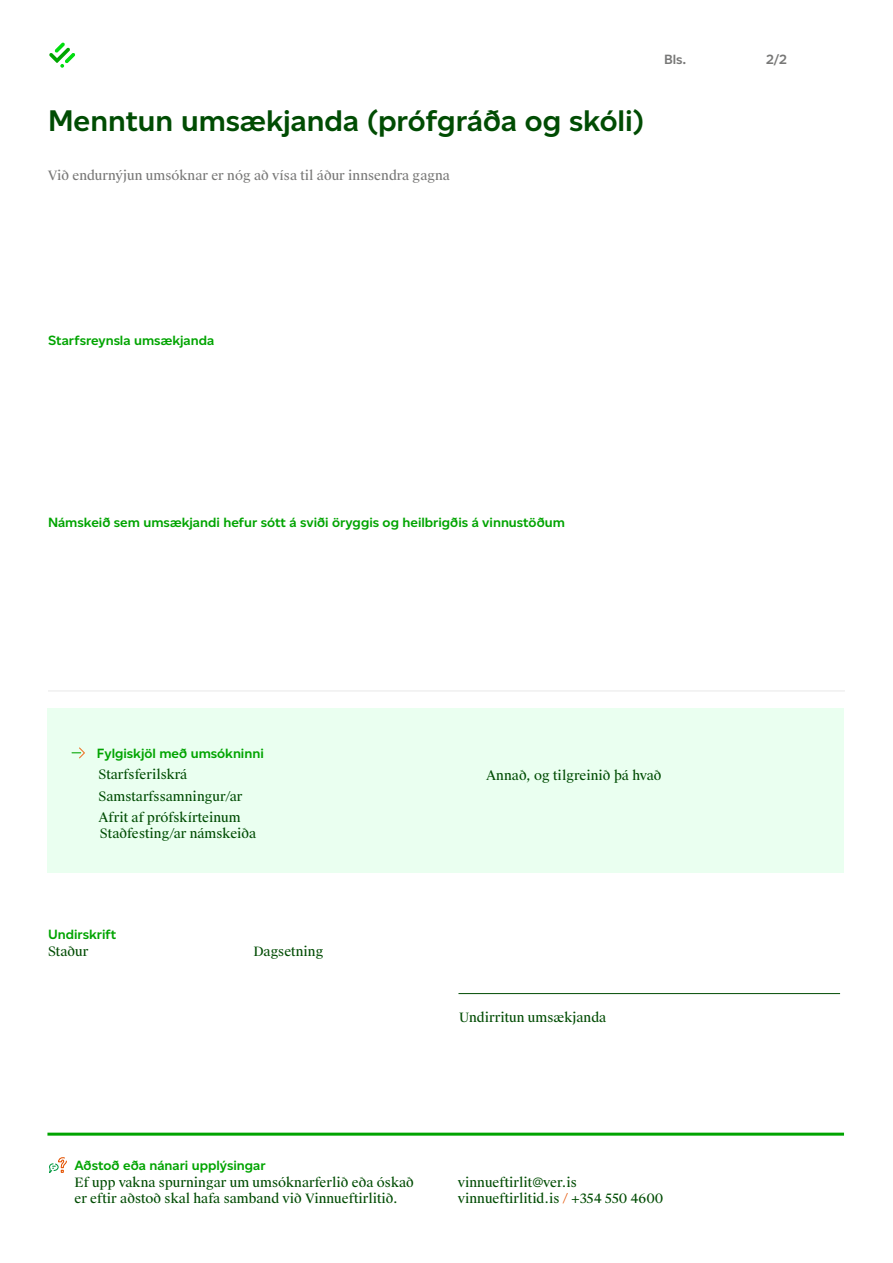
<style>
.page{position:relative;width:893px;height:1263px;background:#fff}
.page>*{position:absolute;margin:0;border:0;box-sizing:border-box;transform-origin:0 0}
.t1{font:600 30px "VER Altform";color:#004c03}
.t2{font:600 13.5px "VER Altform";color:#00a400}
.t3{font:600 13.5px "VER Altform";color:#787877}
.t4{font:12.9px/21.6px "Suisse Works";color:#004c03}
.t5{font:12.9px "Suisse Works";color:#787877}
.s1{font-weight:500;color:#e45200}
</style>
<div class="page">
<div style="left:47px;top:708px;width:797px;height:165px;background:#eafff0"></div>
<svg style="left:72px;top:747px;width:13px;height:12px"></svg>
<svg style="left:49px;top:42px;width:26px;height:26px"></svg>
<hr style="left:48px;top:690px;width:797px;height:2px;background:#f0f0f0">
<hr style="left:458px;top:993px;width:382px;height:1px;background:#004c03">
<svg style="left:49px;top:1157px;width:18px;height:16px"></svg>
<hr style="left:47px;top:1133px;width:797px;height:3px;background:#00a400">
<h1 class="t1" style="left:48px;top:103px;width:598px">Menntun umsækjanda (prófgráða og skóli)</h1>
<p class="t5" style="left:48px;top:167px;width:404px">Við endurnýjun umsóknar er nóg að vísa til áður innsendra gagna</p>
<p class="t3" style="left:664px;top:52px;width:23px">Bls.</p>
<p class="t3" style="left:766px;top:52px;width:23px">2/2</p>
<p class="t2" style="left:48px;top:333px;width:168px">Starfsreynsla umsækjanda</p>
<p class="t2" style="left:48px;top:514px;width:518px">Námskeið sem umsækjandi hefur sótt á sviði öryggis og heilbrigðis á vinnustöðum</p>
<p class="t2" style="left:97px;top:745px;width:168px">Fylgiskjöl með umsókninni</p>
<p class="t4" style="left:98px;top:764px;width:145px">Starfsferilskrá<br>Samstarfssamningur/ar<br>Afrit af prófskírteinum</p>
<p class="t4" style="left:100px;top:823px;width:158px">Staðfesting/ar námskeiða</p>
<p class="t2" style="left:48px;top:927px;width:70px">Undirskrift</p>
<p class="t4" style="left:48px;top:940px;width:42px">Staður</p>
<p class="t4" style="left:253px;top:940px;width:71px">Dagsetning</p>
<p class="t4" style="left:486px;top:765px;width:177px">Annað, og tilgreinið þá hvað</p>
<p class="t4" style="left:459px;top:1006px;width:149px">Undirritun umsækjanda</p>
<p class="t2" style="left:74px;top:1158px;width:193px">Aðstoð eða nánari upplýsingar</p>
<p class="t4" style="left:74px;top:1174px;width:341px;line-height:16.5px">Ef upp vakna spurningar um umsóknarferlið eða óskað er eftir aðstoð skal hafa samband við Vinnueftirlitið.</p>
<p class="t4" style="left:458px;top:1174px;width:207px;line-height:16.5px">vinnueftirlit@ver.is vinnueftirlitid.is <span class="s1">/</span> +354 550 4600</p>
</div>
